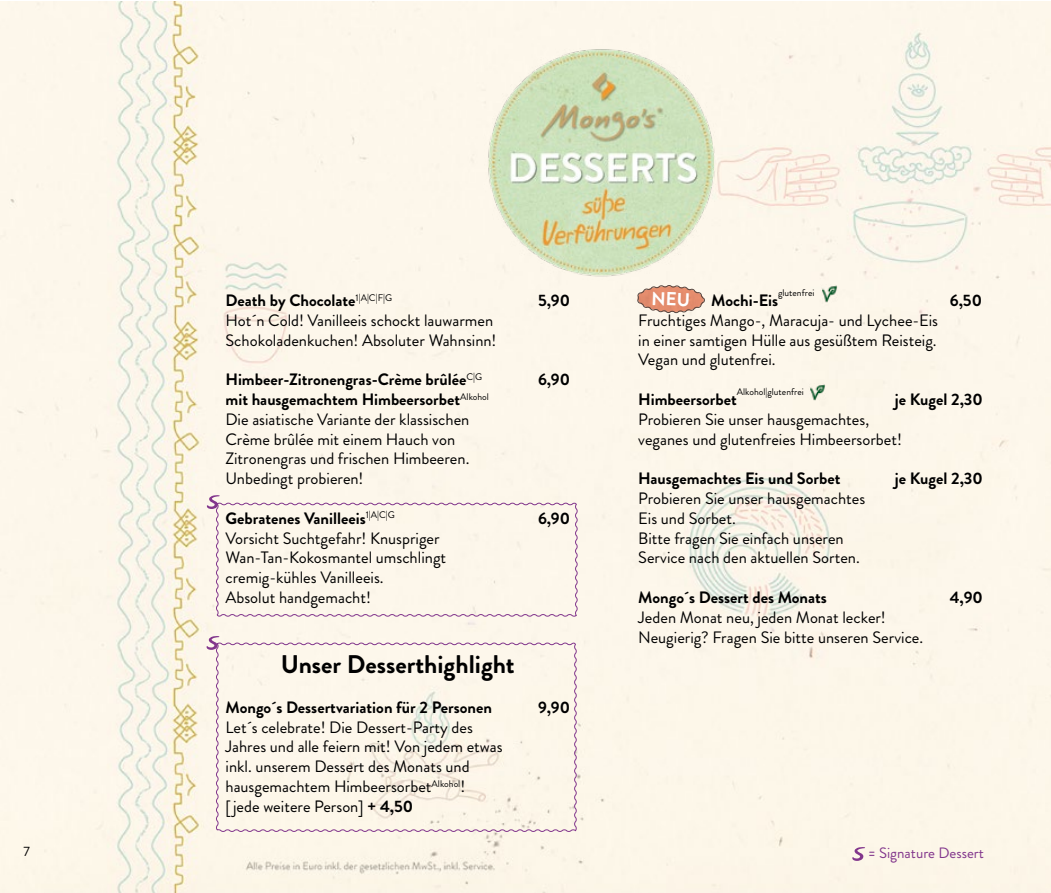
<style>
.page{position:relative;width:1051px;height:893px;background:#fff}
.page>*{position:absolute;margin:0;border:0;box-sizing:border-box;transform-origin:0 0}
.t1{font:700 25.5px "Brandon Grotesque";color:#000}
.t2{font:16.5px/19.8px "Brandon Grotesque";color:#000}
.t3{font:700 16.5px "Brandon Grotesque";color:#000}
.t4{font:15px "Brandon Grotesque";color:#82368c}
.t5{font:13.5px "Brandon Grotesque";color:#000}
.t6{font:9.6px "Brandon Grotesque";color:#000}
.s1{font-weight:700}
</style>
<div class="page">
<div style="left:0;top:1px;width:1050px;height:892px;background:#fdf7eb"></div>
<img style="left:465px;top:31px;width:283px;height:267px">
<img style="left:808px;top:384px;width:18px;height:18px">
<div style="left:215px;top:502px;width:363px;height:115px;background:#fdf7eb"></div>
<svg style="left:215px;top:642px;width:362px;height:191px;background:#f9f2e7"></svg>
<img style="left:820px;top:285px;width:18px;height:18px">
<svg style="left:207px;top:495px;width:13px;height:14px"></svg>
<svg style="left:206px;top:636px;width:13px;height:14px"></svg>
<svg style="left:852px;top:847px;width:13px;height:14px"></svg>
<svg style="left:637px;top:285px;width:67px;height:29px;background:#dea28a"></svg>
<p class="t5" style="left:23px;top:842px;width:8px">7</p>
<p class="t3" style="left:225px;top:289px;width:168px">Death by Chocolate<sup>1|A|C|F|G</sup></p>
<p class="t3" style="left:538px;top:289px;width:33px">5,90</p>
<p class="t2" style="left:225px;top:310px;width:272px">Hot´n Cold! Vanilleeis schockt lauwarmen<br>Schokoladenkuchen! Absoluter Wahnsinn!</p>
<p class="t3" style="left:225px;top:368px;width:258px">Himbeer-Zitronengras-Crème brûlée<sup>C|G</sup></p>
<p class="t3" style="left:538px;top:368px;width:34px">6,90</p>
<p class="t2" style="left:225px;top:390px;width:265px"><span class="s1">mit hausgemachtem Himbeersorbet</span><sup>Alkohol </sup>Die asiatische Variante der klassischen Crème brûlée mit einem Hauch von Zitronengras und frischen Himbeeren.<br>Unbedingt probieren!</p>
<p class="t3" style="left:225px;top:507px;width:171px">Gebratenes Vanilleeis<sup>1|A|C|G</sup></p>
<p class="t3" style="left:538px;top:507px;width:34px">6,90</p>
<p class="t2" style="left:225px;top:528px;width:222px">Vorsicht Suchtgefahr! Knuspriger<br>Wan-Tan-Kokosmantel umschlingt cremig-kühles Vanilleeis.<br>Absolut handgemacht!</p>
<h1 class="t1" style="left:281px;top:647px;width:235px">Unser Desserthighlight</h1>
<p class="t3" style="left:225px;top:696px;width:268px">Mongo´s Dessertvariation für 2 Personen</p>
<p class="t3" style="left:538px;top:696px;width:34px">9,90</p>
<p class="t2" style="left:225px;top:717px;width:278px">Let´s celebrate! Die Dessert-Party des Jahres und alle feiern mit! Von jedem etwas inkl. unserem Dessert des Monats und hausgemachtem Himbeersorbet<sup>Alkohol</sup>!<br>[ jede weitere Person] <span class="s1">+ 4,50</span></p>
<p class="t6" style="left:778px;top:286px;width:38px">glutenfrei</p>
<p class="t3" style="left:711px;top:289px;width:68px">Mochi-Eis</p>
<p class="t3" style="left:949px;top:289px;width:34px">6,50</p>
<p class="t2" style="left:638px;top:310px;width:301px;text-align:justify">Fruchtiges Mango-, Maracuja- und Lychee-Eis in einer samtigen Hülle aus gesüßtem Reisteig.<br>Vegan und glutenfrei.</p>
<p class="t3" style="left:638px;top:388px;width:100px">Himbeersorbet</p>
<p class="t6" style="left:736px;top:385px;width:68px">Alkohol|glutenfrei</p>
<p class="t3" style="left:894px;top:388px;width:89px">je Kugel 2,30</p>
<p class="t2" style="left:638px;top:409px;width:265px">Probieren Sie unser hausgemachtes, veganes und glutenfreies Himbeersorbet!</p>
<p class="t3" style="left:638px;top:467px;width:204px">Hausgemachtes Eis und Sorbet</p>
<p class="t3" style="left:894px;top:467px;width:89px">je Kugel 2,30</p>
<p class="t2" style="left:638px;top:489px;width:228px">Probieren Sie unser hausgemachtes<br>Eis und Sorbet.<br>Bitte fragen Sie einfach unseren<br>Service nach den aktuellen Sorten.</p>
<p class="t3" style="left:638px;top:586px;width:190px">Mongo´s Dessert des Monats</p>
<p class="t3" style="left:949px;top:586px;width:35px">4,90</p>
<p class="t2" style="left:638px;top:607px;width:286px">Jeden Monat neu, jeden Monat lecker!<br>Neugierig? Fragen Sie bitte unseren Service.</p>
<p class="t4" style="left:868px;top:842px;width:117px">= Signature Dessert</p>
</div>
